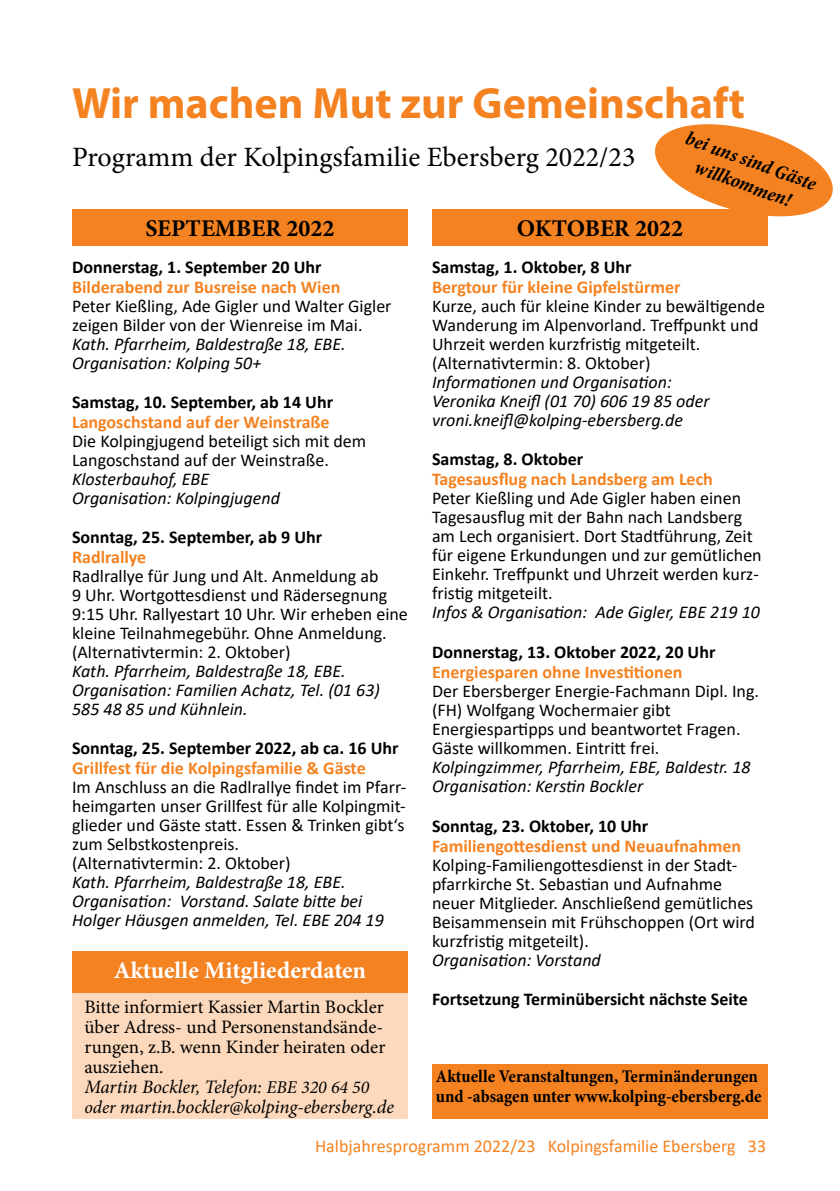
<style>
.page{position:relative;width:840px;height:1191px;background:#fff}
.page>*{position:absolute;margin:0;border:0;box-sizing:border-box;transform-origin:0 0}
.t1{font:700 44px "Myriad Pro";color:#f58220}
.t2{font:28px "Minion Pro";color:#000}
.t3{font:700 24px "Minion Pro";color:#000}
.t4{font:700 24px "Minion Pro";color:#fff}
.t5{font:italic 700 condensed 20px/24px "Minion Pro";color:#000;text-align:center}
.t6{font:19px/20px "Minion Pro";color:#000}
.t7{font:18px/19px "Calibri";color:#000}
.t8{font:italic 18px/19px "Calibri";color:#000}
.t9{font:700 18px "Calibri";color:#000}
.t10{font:700 18px "Calibri";color:#f58220}
.t11{font:700 condensed 18px/20px "Minion Pro";letter-spacing:-.005em;color:#000}
.t12{font:18px "Calibri";color:#f58220}
.s1{font-style:italic}
.s2{font-style:italic;font-size:18px}
</style>
<div class="page">
<div style="left:72px;top:210px;width:336px;height:36px;background:#f58220"></div>
<div style="left:432px;top:210px;width:335px;height:36px;background:#f58220"></div>
<div style="left:432px;top:1064px;width:335px;height:55px;background:#f58220"></div>
<svg style="left:649px;top:124px;width:184px;height:99px"></svg>
<div style="left:72px;top:951px;width:336px;height:168px;background:#fcd9bc"></div>
<div style="left:72px;top:951px;width:336px;height:41px;background:#f58220"></div>
<h1 class="t1" style="left:72px;top:75px;width:674px">Wir machen Mut zur Gemeinschaft</h1>
<h2 class="t2" style="left:72px;top:138px;width:564px">Programm der Kolpingsfamilie Ebersberg 2022/23</h2>
<p class="t5" style="left:690px;top:126px;width:139px;rotate:20deg">bei uns sind Gäste willkommen!</p>
<h3 class="t3" style="left:145px;top:211px;width:190px">SEPTEMBER 2022</h3>
<h3 class="t3" style="left:516px;top:211px;width:168px">OKTOBER 2022</h3>
<p class="t9" style="left:432px;top:254px;width:201px">Samstag, 1. Oktober, 8 Uhr</p>
<p class="t10" style="left:432px;top:274px;width:250px">Bergtour für kleine Gipfelstürmer</p>
<p class="t7" style="left:432px;top:296px;width:334px">Kurze, auch für kleine Kinder zu bewältigende Wanderung im Alpenvorland. Treffpunkt und Uhrzeit werden kurzfristig mitgeteilt. (Alternativtermin: 8. Oktober)</p>
<p class="t8" style="left:432px;top:371px;width:279px">Informationen und Organisation:<br>Veronika Kneifl (01 70) 606 19 85 oder vroni.kneifl@kolping-ebersberg.de</p>
<p class="t9" style="left:432px;top:446px;width:153px">Samstag, 8. Oktober</p>
<p class="t10" style="left:432px;top:466px;width:282px">Tagesausflug nach Landsberg am Lech</p>
<p class="t7" style="left:432px;top:488px;width:331px">Peter Kießling und Ade Gigler haben einen Tagesausflug mit der Bahn nach Landsberg am Lech organisiert. Dort Stadtführung, Zeit für eigene Erkundungen und zur gemütlichen Einkehr. Treffpunkt und Uhrzeit werden kurz&shy;fristig mitgeteilt.</p>
<p class="t8" style="left:432px;top:601px;width:329px">Infos &amp; Organisation: Ade Gigler, EBE 219 10</p>
<p class="t9" style="left:432px;top:639px;width:285px">Donnerstag, 13. Oktober 2022, 20 Uhr</p>
<p class="t10" style="left:432px;top:659px;width:252px">Energiesparen ohne Investitionen</p>
<p class="t7" style="left:432px;top:681px;width:328px">Der Ebersberger Energie-Fachmann Dipl. Ing. (FH) Wolfgang Wochermaier gibt Energiespartipps und beantwortet Fragen.<br>Gäste willkommen. Eintritt frei.</p>
<p class="t8" style="left:432px;top:756px;width:320px">Kolpingzimmer, Pfarrheim, EBE, Baldestr. 18<br>Organisation: Kerstin Bockler</p>
<p class="t9" style="left:432px;top:813px;width:218px">Sonntag, 23. Oktober, 10 Uhr</p>
<p class="t10" style="left:432px;top:833px;width:310px">Familiengottesdienst und Neuaufnahmen</p>
<p class="t7" style="left:432px;top:855px;width:324px">Kolping-Familiengottesdienst in der Stadt&shy;pfarrkirche St. Sebastian und Aufnahme neuer Mitglieder. Anschließend gemütliches Beisammensein mit Frühschoppen (Ort wird kurzfristig mitgeteilt).</p>
<p class="t8" style="left:432px;top:950px;width:170px">Organisation: Vorstand</p>
<p class="t9" style="left:432px;top:986px;width:317px">Fortsetzung Terminübersicht nächste Seite</p>
<p class="t9" style="left:72px;top:254px;width:251px">Donnerstag, 1. September 20 Uhr</p>
<p class="t10" style="left:72px;top:274px;width:270px">Bilderabend zur Busreise nach Wien</p>
<p class="t7" style="left:72px;top:296px;width:321px">Peter Kießling, Ade Gigler und Walter Gigler zeigen Bilder von der Wienreise im Mai.</p>
<p class="t8" style="left:72px;top:333px;width:275px">Kath. Pfarrheim, Baldestraße 18, EBE.<br>Organisation: Kolping 50+</p>
<p class="t9" style="left:72px;top:389px;width:262px">Samstag, 10. September, ab 14 Uhr</p>
<p class="t10" style="left:72px;top:409px;width:259px">Langoschstand auf der Weinstraße</p>
<p class="t7" style="left:72px;top:431px;width:295px">Die Kolpingjugend beteiligt sich mit dem<br>Langoschstand auf der Weinstraße.</p>
<p class="t8" style="left:72px;top:468px;width:209px">Klosterbauhof, EBE<br>Organisation: Kolpingjugend</p>
<p class="t9" style="left:72px;top:524px;width:251px">Sonntag, 25. September, ab 9 Uhr</p>
<p class="t10" style="left:72px;top:544px;width:76px">Radlrallye</p>
<p class="t7" style="left:72px;top:566px;width:337px">Radlrallye für Jung und Alt. Anmeldung ab<br>9 Uhr. Wortgottesdienst und Rädersegnung 9:15 Uhr. Rallyestart 10 Uhr. Wir erheben eine kleine Teilnahmegebühr. Ohne Anmeldung. (Alternativtermin: 2. Oktober)</p>
<p class="t8" style="left:72px;top:660px;width:309px">Kath. Pfarrheim, Baldestraße 18, EBE.<br>Organisation: Familien Achatz, Tel. (01 63)<br>585 48 85 und Kühnlein.</p>
<p class="t9" style="left:72px;top:735px;width:328px">Sonntag, 25. September 2022, ab ca. 16 Uhr</p>
<p class="t10" style="left:72px;top:755px;width:295px">Grillfest für die Kolpingsfamilie &amp; Gäste</p>
<p class="t7" style="left:72px;top:777px;width:335px">Im Anschluss an die Radlrallye findet im Pfarr&shy;heimgarten unser Grillfest für alle Kolpingmit&shy;glieder und Gäste statt. Essen &amp; Trinken gibt‘s zum Selbstkostenpreis.<br>(Alternativtermin: 2. Oktober)</p>
<p class="t8" style="left:72px;top:872px;width:313px">Kath. Pfarrheim, Baldestraße 18, EBE.<br>Organisation: Vorstand. Salate bitte bei<br>Holger Häusgen anmelden, Tel. EBE 204 19</p>
<h3 class="t4" style="left:114px;top:953px;width:254px">Aktuelle Mitgliederdaten</h3>
<p class="t6" style="left:84px;top:996px;width:311px">Bitte informiert Kassier Martin Bockler über Adress- und Personenstandsände&shy;rungen, z.B. wenn Kinder heiraten oder ausziehen.<br><span class="s1">Martin Bockler, Telefon:</span> <span class="s2">EBE 320 64 50 oder</span> <span class="s1">martin.bockler@kolping-ebersberg.de</span></p>
<p class="t11" style="left:435px;top:1066px;width:327px">Aktuelle Veranstaltungen, Terminänderungen und -absagen unter www.kolping-ebersberg.de</p>
<p class="t12" style="left:315px;top:1133px;width:452px">Halbjahresprogramm 2022/23 Kolpingsfamilie Ebersberg 33</p>
</div>
